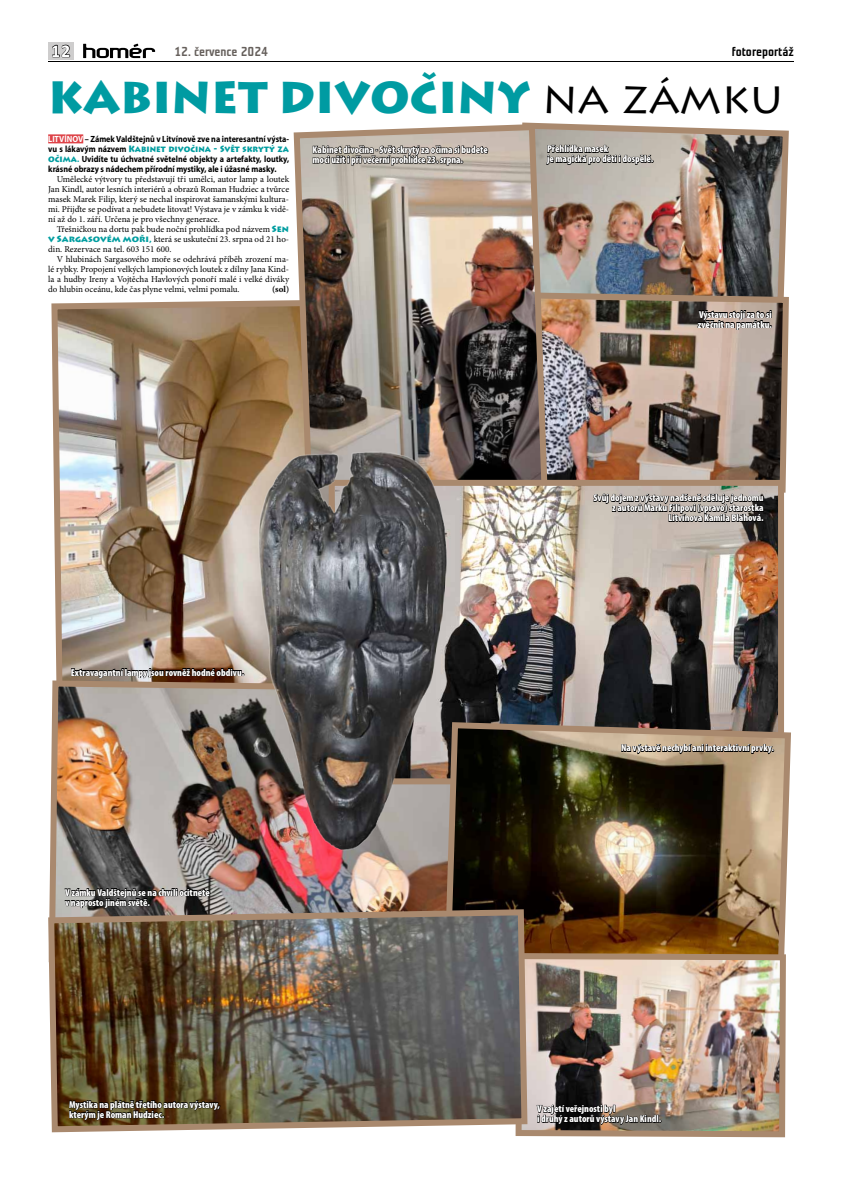
<style>
.page{position:relative;width:842px;height:1191px;background:#fff}
.page>*{position:absolute;margin:0;border:0;box-sizing:border-box;transform-origin:0 0}
.t1{font:900 44px "Lithos Pro";color:#009ba2}
.t2{font:700 18px "Calibri";color:#fff}
.t3{font:13px "Teuton Fett";color:#66605c}
.t4{font:13px "Teuton Fett";color:#000}
.t5{font:900 condensed 10px/10px "Myriad Pro";color:#fff}
.t6{font:9px/10px "Minion Pro";color:#000;text-align:justify}
.t7{font:700 9px/10px "Myriad Pro";color:#000;scale:.9 1}
.t8{font:900 9px "Lithos Pro";color:#009da0;scale:.9 1}
.t9{font:700 9px "Minion Pro";color:#000}
.s1{color:#009da0}
.s2{font-weight:400;color:#000}
.s3{color:#fff}
.s4{font-family:"Myriad Pro";font-weight:700;color:#000}
.s5{font-family:"Lithos Pro";font-weight:900;color:#009da0}
</style>
<div class="page">
<img style="left:551px;top:123px;width:238px;height:166px">
<img style="left:551px;top:289px;width:238px;height:204px">
<svg style="left:83px;top:43px;width:73px;height:16px"></svg>
<hr style="left:48px;top:62px;width:746px;height:1px;background:#000">
<svg style="left:48px;top:43px;width:25px;height:17px"></svg>
<svg style="left:52px;top:45px;width:18px;height:12px"></svg>
<div style="left:48px;top:134px;width:35px;height:9px;background:#de4247"></div>
<img style="left:51px;top:300px;width:240px;height:377px">
<img style="left:291px;top:122px;width:260px;height:358px">
<img style="left:49px;top:677px;width:392px;height:229px">
<img style="left:465px;top:487px;width:312px;height:232px">
<img style="left:441px;top:719px;width:350px;height:231px">
<img style="left:201px;top:441px;width:264px;height:437px">
<img style="left:515px;top:950px;width:271px;height:188px">
<img style="left:48px;top:906px;width:482px;height:229px">
<svg style="left:312px;top:138px;width:177px;height:42px;background:#989188"></svg>
<svg style="left:546px;top:138px;width:108px;height:38px;background:#918d86"></svg>
<svg style="left:697px;top:304px;width:75px;height:40px;background:#8f8077"></svg>
<svg style="left:592px;top:470px;width:172px;height:68px;background:#92857a"></svg>
<svg style="left:621px;top:737px;width:153px;height:31px;background:#8d7a62"></svg>
<svg style="left:536px;top:1097px;width:125px;height:41px;background:#6b5f56"></svg>
<svg style="left:68px;top:1066px;width:153px;height:65px;background:#584829"></svg>
<svg style="left:64px;top:881px;width:147px;height:41px;background:#665e58"></svg>
<svg style="left:70px;top:661px;width:174px;height:31px;background:#806b5c"></svg>
<h2 class="t2" style="left:51px;top:38px;width:21px">12</h2>
<h3 class="t3" style="left:174px;top:45px;width:95px">12. července 2024</h3>
<h3 class="t4" style="left:732px;top:45px;width:63px">fotoreportáž</h3>
<h1 class="t1" style="left:48px;top:70px;width:736px">Kabinet divo<span class="s1">či</span>ny <span class="s2">NA ZÁMKU</span></h1>
<p class="t5" style="left:313px;top:144px;width:177px">Kabinet divočina - Svět skrytý za očima si budete moci užít i při večerní prohlídce 23. srpna.</p>
<p class="t5" style="left:547px;top:144px;width:108px">Přehlídka masek<br>je magická pro děti i dospělé.</p>
<p class="t7" style="left:48px;top:134px;width:269px"><span class="s3">LITVÍNOV</span> – Zámek Valdštejnů v Litvínově zve na interesantní výsta-</p>
<p class="t8" style="left:48px;top:143px;width:269px"><span class="s4">vu s lákavým názvem</span> Kabinet divočina - Svět skrytý za</p>
<p class="t7" style="left:48px;top:154px;width:269px"><span class="s5">očima</span><span class="s1">.</span> Uvidíte tu úchvatné světelné objekty a artefakty, loutky, krásné obrazy s nádechem přírodní mystiky, ale i úžasné masky.</p>
<p class="t6" style="left:48px;top:174px;width:242px;text-indent:9px">Umělecké výtvory tu představují tři umělci, autor lamp a loutek Jan Kindl, autor lesních interiérů a obrazů Roman Hudziec a tvůrce masek Marek Filip, který se nechal inspirovat šamanskými kultura&shy;mi. Přijďte se podívat a nebudete litovat! Výstava je v zámku k vidě&shy;ní až do 1. září. Určena je pro všechny generace.</p>
<p class="t6" style="left:48px;top:224px;width:242px;text-indent:9px">Třešničkou na dortu pak bude noční prohlídka pod názvem <span class="s5">Sen v Sargasovém moři,</span> která se uskuteční 23. srpna od 21 ho&shy;din. Rezervace na tel. 603 151 600.</p>
<p class="t6" style="left:48px;top:254px;width:242px;text-indent:9px">V hlubinách Sargasového moře se odehrává příběh zrození ma&shy;lé rybky. Propojení velkých lampionových loutek z dílny Jana Kind&shy;la a hudby Ireny a Vojtěcha Havlových ponoří malé i velké diváky do hlubin oceánu, kde čas plyne velmi, velmi pomalu.</p>
<p class="t9" style="left:272px;top:283px;width:19px">(sol)</p>
<p class="t5" style="left:698px;top:309px;width:76px">Výstavu stojí za to si zvěčnit na památku.</p>
<p class="t5" style="left:71px;top:667px;width:175px">Extravagantní lampy jsou rovněž hodné obdivu.</p>
<p class="t5" style="left:65px;top:887px;width:146px">V zámku Valdštejnů se na chvíli ocitnete v naprosto jiném světě.</p>
<p class="t5" style="left:69px;top:1099px;width:152px">Mystika na plátně třetího autora výstavy, kterým je Roman Hudziec.</p>
<p class="t5" style="left:594px;top:493px;width:172px;text-align:right">Svůj dojem z výstavy nadšeně sděluje jednomu z autorů Marku Filipovi (vpravo) starostka<br>Litvínova Kamila Bláhová.</p>
<p class="t5" style="left:621px;top:743px;width:154px">Na výstavě nechybí ani interaktivní prvky.</p>
<p class="t5" style="left:537px;top:1103px;width:126px">V zajetí veřejnosti byl<br>i druhý z autorů výstavy Jan Kindl.</p>
</div>
